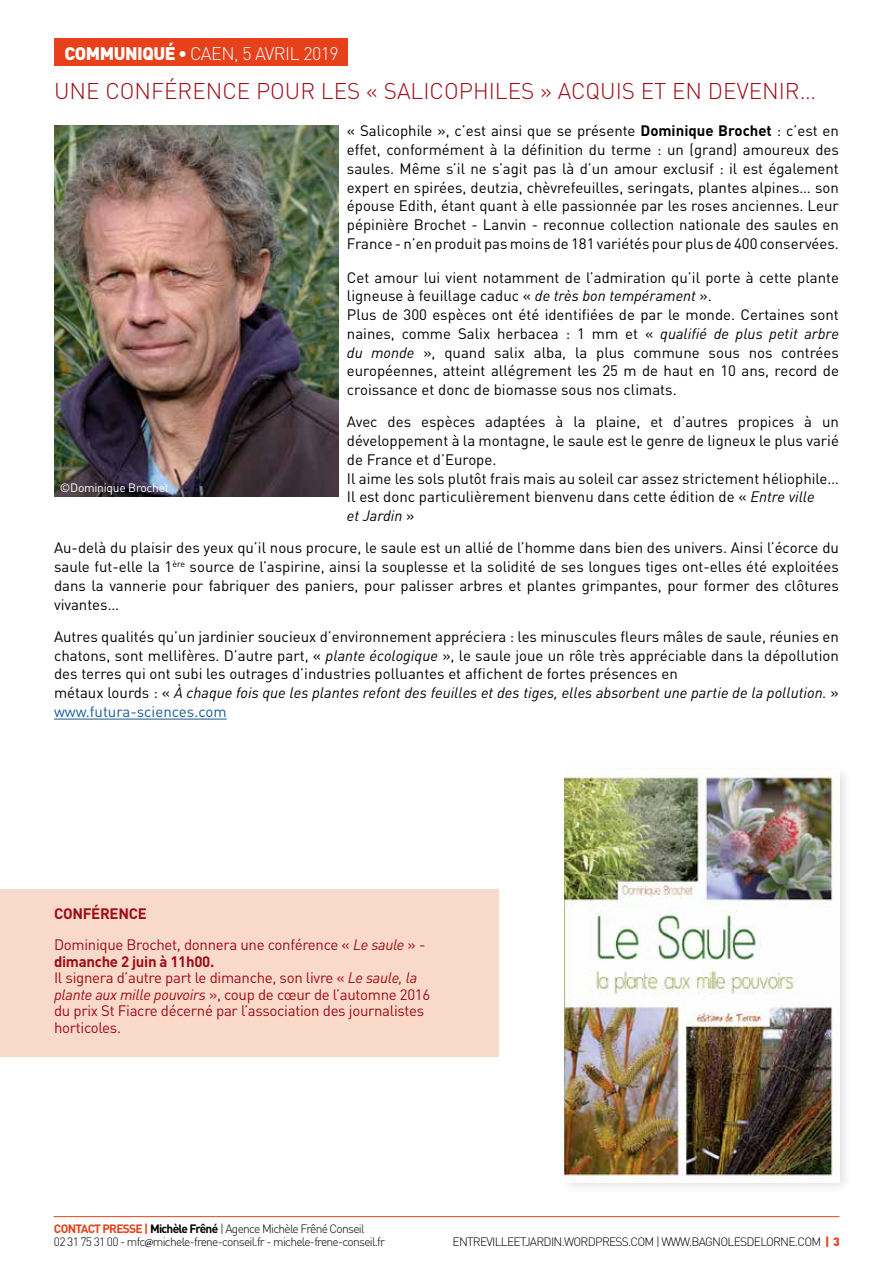
<style>
.page{position:relative;width:893px;height:1263px;background:#fff}
.page>*{position:absolute;margin:0;border:0;box-sizing:border-box;transform-origin:0 0}
.t1{font:300 22.5px "DIN";color:#9d0c17}
.t2{font:300 18px "DIN";letter-spacing:-.03em;color:#fff}
.t3{font:15px/18.8px "DIN";color:#000}
.t4{font:15px/16.5px "DIN";letter-spacing:-.02em;color:#9d0c17}
.t5{font:700 15px "DIN";letter-spacing:-.02em;color:#9d0c17}
.t6{font:300 12px/13.5px "DIN";letter-spacing:-.06em;color:#000}
.t7{font:12px "DIN";letter-spacing:-.02em;color:#fff}
.s1{font-weight:900}
.s2{font-weight:700}
.s3{font-style:italic}
.s4{color:#165b9a}
.s5{font-weight:700;color:#e6411a}
.s6{font-family:"Minion Pro";font-weight:400}
.s7{font-weight:900;color:#e6411a}
</style>
<div class="page">
<hr style="left:54px;top:1216px;width:785px;height:1px;background:#e6411a">
<div style="left:0;top:889px;width:499px;height:168px;background:#f9d9ca"></div>
<hr style="left:54px;top:719px;width:173px;height:1px;background:#165b9a">
<img style="left:54px;top:125px;width:284px;height:372px">
<div style="left:54px;top:38px;width:294px;height:28px;background:#e6411a"></div>
<div style="left:559px;top:764px;width:293px;height:431px;background:#000;opacity:.12"></div>
<img style="left:565px;top:770px;width:275px;height:412px">
<p class="t2" style="left:64px;top:42px;width:276px"><span class="s1">COMMUNIQUÉ •</span> CAEN, 5 AVRIL 2019</p>
<h1 class="t1" style="left:54px;top:77px;width:763px">UNE CONFÉRENCE POUR LES « SALICOPHILES » ACQUIS ET EN DEVENIR…</h1>
<p class="t3" style="left:347px;top:121px;width:493px;text-align:justify">« Salicophile », c’est ainsi que se présente <span class="s2">Dominique Brochet</span> : c’est en effet, conformément à la définition du terme : un (grand) amoureux des saules. Même s’il ne s’agit pas là d’un amour exclusif : il est également expert en spirées, deutzia, chèvrefeuilles, seringats, plantes alpines… son épouse Edith, étant quant à elle passionnée par les roses anciennes. Leur pépinière Brochet - Lanvin - reconnue collection nationale des saules en France - n’en produit pas moins de 181 variétés pour plus de 400 conservées.</p>
<p class="t3" style="left:347px;top:268px;width:493px">Cet amour lui vient notamment de l’admiration qu’il porte à cette plante ligneuse à feuillage caduc « <span class="s3">de très bon tempérament</span> ».<br>Plus de 300 espèces ont été identifiées de par le monde. Certaines sont naines, comme Salix herbacea : 1 mm et « <span class="s3">qualifié de plus petit arbre du monde</span> », quand salix alba, la plus commune sous nos contrées européennes, atteint allégrement les 25 m de haut en 10 ans, record de croissance et donc de biomasse sous nos climats.</p>
<p class="t3" style="left:347px;top:412px;width:493px">Avec des espèces adaptées à la plaine, et d’autres propices à un développement à la montagne, le saule est le genre de ligneux le plus varié de France et d’Europe.<br>Il aime les sols plutôt frais mais au soleil car assez strictement héliophile… Il est donc particulièrement bienvenu dans cette édition de « <span class="s3">Entre ville<br>et Jardin</span> »</p>
<p class="t3" style="left:54px;top:538px;width:786px;text-align:justify">Au-delà du plaisir des yeux qu’il nous procure, le saule est un allié de l’homme dans bien des univers. Ainsi l’écorce du saule fut-elle la 1<sup>ère</sup> source de l’aspirine, ainsi la souplesse et la solidité de ses longues tiges ont-elles été exploitées dans la vannerie pour fabriquer des paniers, pour palisser arbres et plantes grimpantes, pour former des clôtures vivantes…</p>
<p class="t3" style="left:54px;top:627px;width:786px">Autres qualités qu’un jardinier soucieux d’environnement appréciera : les minuscules fleurs mâles de saule, réunies en chatons, sont mellifères. D’autre part, « <span class="s3">plante écologique</span> », le saule joue un rôle très appréciable dans la dépollution des terres qui ont subi les outrages d’industries polluantes et affichent de fortes présences en<br>métaux lourds : « <span class="s3">À chaque fois que les plantes refont des feuilles et des tiges, elles absorbent une partie de la pollution.</span> » <span class="s4">www.futura-sciences.com</span></p>
<p class="t7" style="left:60px;top:480px;width:110px">©Dominique Brochet</p>
<p class="t5" style="left:54px;top:904px;width:94px">CONFÉRENCE</p>
<p class="t4" style="left:54px;top:936px;width:378px">Dominique Brochet, donnera une conférence « <span class="s3">Le saule</span> » - <span class="s2">dimanche 2 juin à 11h00.<br></span>Il signera d’autre part le dimanche, son livre « <span class="s3">Le saule, la plante aux mille pouvoirs</span> », coup de cœur de l’automne 2016 du prix St Fiacre décerné par l’association des journalistes horticoles.</p>
<p class="t6" style="left:54px;top:1221px;width:333px"><span class="s5">CONTACT PRESSE |</span> <span class="s2">Michèle Frêné</span> | Agence Michèle Frêné Conseil<br>02 31 75 31 00 - mfc<span class="s6">@</span>michele-frene-conseil.fr - michele-frene-conseil.fr</p>
<p class="t6" style="left:453px;top:1234px;width:389px">ENTREVILLEETJARDIN.WORDPRESS.COM | WWW.BAGNOLESDELORNE.COM <span class="s7">| 3</span></p>
</div>
